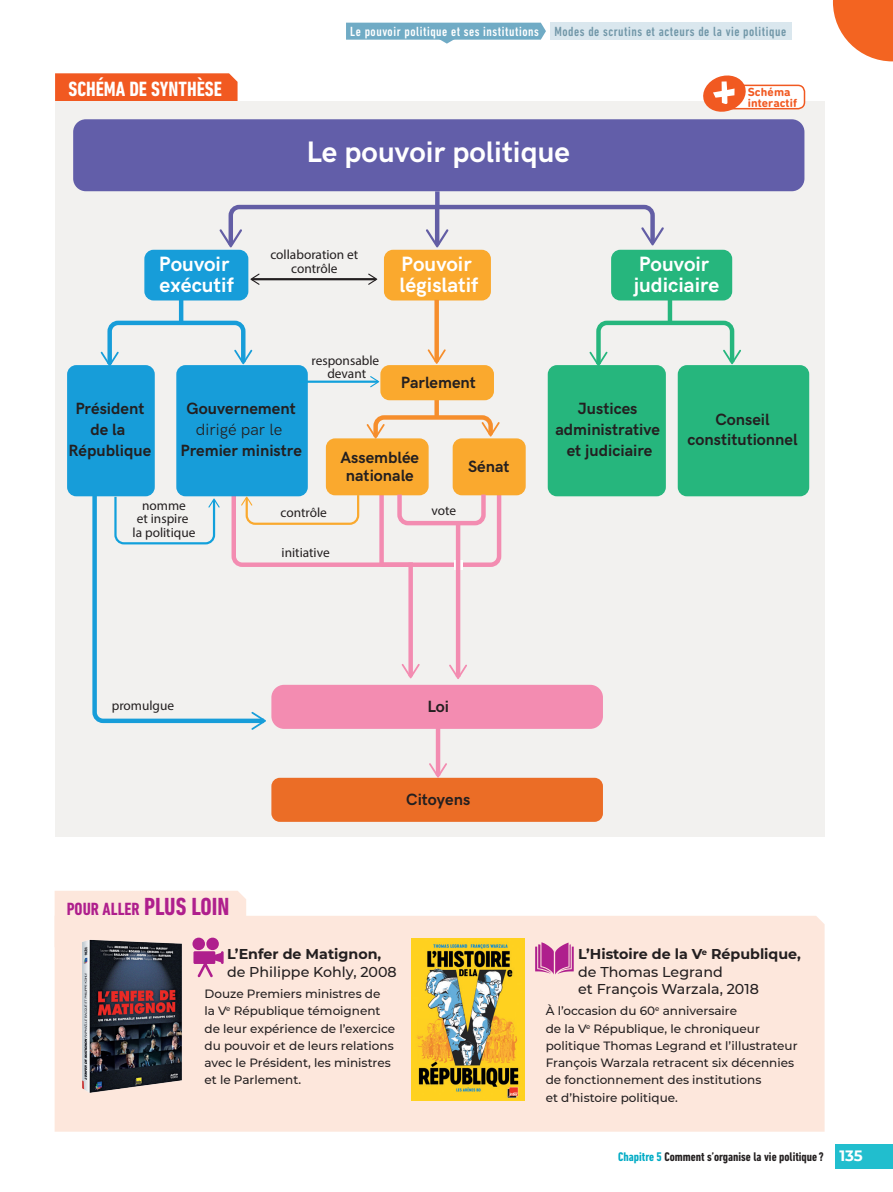
<style>
.page{position:relative;width:893px;height:1192px;background:#fff}
.page>*{position:absolute;margin:0;border:0;box-sizing:border-box;transform-origin:0 0}
.t1{font:700 29.7px "HK Grotesk";color:#fff}
.t2{font:700 condensed 21px "DIN Next LT Pro";color:#fff}
.t3{font:700 20.85px/20.9px "HK Grotesk";color:#fff}
.t4{font:700 condensed 18px "DIN Next LT Pro";color:#af1f8d}
.t5{font:700 16.35px/20.9px "HK Grotesk";color:#231f20;text-align:center}
.t6{font:16.35px "HK Grotesk";color:#231f20}
.t7{font:500 14.25px/17.2px "Montserrat";color:#231f20}
.t8{font:700 14.25px "Montserrat";color:#231f20}
.t9{font:500 condensed 13.5px "DIN Next LT Pro";letter-spacing:.04em;color:#7197a8}
.t10{font:13.35px/13.4px "Myriad Pro";color:#231f20;text-align:center}
.t11{font:700 condensed 12.75px "DIN Next LT Pro";color:#231f20}
.t12{font:500 12px/17.2px "Montserrat";color:#231f20}
.t13{font:700 12px/10.5px "DIN Next Rounded LT Pro";letter-spacing:.01em;color:#f15921}
.s1{color:#fff}
.s2{font-size:25.2px}
.s3{font-weight:700}
.s4{color:#00abc5}
.s5{font-family:"Montserrat";font-stretch:normal;font-size:15px;color:#fff}
</style>
<div class="page">
<div style="left:835px;top:1144px;width:58px;height:24px;background:#21bece"></div>
<svg style="left:55px;top:73px;width:182px;height:29px;background:#f1612c"></svg>
<div style="left:55px;top:102px;width:770px;height:735px;background:#f2f1ef"></div>
<div style="left:408px;top:563px;width:5px;height:113px;background:#f38cb1"></div>
<svg style="left:402px;top:664px;width:18px;height:14px"></svg>
<div style="left:73px;top:119px;width:731px;height:72px;background:#625ea9;border-radius:13px"></div>
<div style="left:145px;top:250px;width:103px;height:50px;background:#179dd9;border-radius:8px"></div>
<div style="left:144px;top:250px;width:104px;height:50px;border:1px solid #179dd9;border-radius:8px"></div>
<div style="left:68px;top:366px;width:86px;height:129px;background:#179dd9;border-radius:8px"></div>
<div style="left:67px;top:365px;width:88px;height:131px;border:1px solid #179dd9;border-radius:8px"></div>
<div style="left:177px;top:366px;width:130px;height:129px;background:#179dd9;border-radius:8px"></div>
<div style="left:176px;top:365px;width:132px;height:131px;border:1px solid #179dd9;border-radius:8px"></div>
<div style="left:548px;top:366px;width:117px;height:129px;background:#26b67d;border-radius:8px"></div>
<div style="left:547px;top:365px;width:119px;height:131px;border:1px solid #26b67d;border-radius:8px"></div>
<div style="left:678px;top:366px;width:130px;height:129px;background:#26b67d;border-radius:8px"></div>
<div style="left:677px;top:365px;width:132px;height:131px;border:1px solid #26b67d;border-radius:8px"></div>
<div style="left:326px;top:439px;width:102px;height:55px;background:#faa92e;border-radius:8px"></div>
<div style="left:326px;top:438px;width:102px;height:57px;border:1px solid #faa92e;border-radius:8px"></div>
<div style="left:453px;top:439px;width:72px;height:55px;background:#faa92e;border-radius:8px"></div>
<div style="left:452px;top:438px;width:73px;height:57px;border:1px solid #faa92e;border-radius:8px"></div>
<div style="left:385px;top:250px;width:105px;height:50px;background:#faa92e;border-radius:8px"></div>
<div style="left:384px;top:250px;width:107px;height:50px;border:1px solid #faa92e;border-radius:8px"></div>
<div style="left:612px;top:250px;width:119px;height:50px;background:#26b67d;border-radius:8px"></div>
<div style="left:611px;top:250px;width:121px;height:50px;border:1px solid #26b67d;border-radius:8px"></div>
<svg style="left:101px;top:318px;width:151px;height:50px"></svg>
<svg style="left:219px;top:203px;width:445px;height:45px"></svg>
<svg style="left:435px;top:191px;width:4px;height:16px"></svg>
<hr style="left:179px;top:290px;width:4px;height:32px;background:#179dd9">
<svg style="left:589px;top:318px;width:152px;height:50px"></svg>
<div style="left:667px;top:290px;width:5px;height:32px;background:#26b67d"></div>
<svg style="left:366px;top:415px;width:133px;height:26px"></svg>
<div style="left:434px;top:395px;width:5px;height:22px;background:#f68e2c"></div>
<div style="left:434px;top:300px;width:5px;height:62px;background:#f68e2c"></div>
<svg style="left:427px;top:349px;width:18px;height:15px"></svg>
<div style="left:381px;top:366px;width:112px;height:33px;background:#faa92e;border-radius:8px"></div>
<div style="left:380px;top:365px;width:114px;height:35px;border:1px solid #faa92e;border-radius:8px"></div>
<div style="left:271px;top:685px;width:332px;height:44px;background:#f38cb1;border-radius:13px"></div>
<div style="left:271px;top:778px;width:332px;height:44px;background:#eb6d26;border-radius:8px"></div>
<hr style="left:456px;top:523px;width:4px;height:154px;background:#f38cb1">
<svg style="left:449px;top:664px;width:18px;height:15px"></svg>
<hr style="left:436px;top:727px;width:4px;height:48px;background:#f38cb1">
<svg style="left:429px;top:763px;width:18px;height:14px"></svg>
<hr style="left:252px;top:278px;width:124px;height:2px;background:#231f20">
<svg style="left:250px;top:273px;width:9px;height:12px"></svg>
<svg style="left:368px;top:273px;width:9px;height:12px"></svg>
<svg style="left:268px;top:466px;width:235px;height:103px"></svg>
<svg style="left:90px;top:463px;width:178px;height:261px"></svg>
<svg style="left:90px;top:465px;width:14px;height:14px"></svg>
<svg style="left:251px;top:712px;width:15px;height:18px"></svg>
<hr style="left:300px;top:380px;width:78px;height:3px;background:#12a0db">
<svg style="left:370px;top:376px;width:9px;height:11px"></svg>
<div style="left:55px;top:916px;width:769px;height:215px;background:#fde7dc"></div>
<svg style="left:535px;top:942px;width:38px;height:32px"></svg>
<img style="left:411px;top:938px;width:113px;height:162px">
<img style="left:80px;top:977px;width:105px;height:118px">
<svg style="left:55px;top:891px;width:191px;height:86px;background:#d0bdbb"></svg>
<div style="left:206px;top:937px;width:13px;height:13px;background:#af1f8d;border-radius:50%"></div>
<div style="left:192px;top:937px;width:13px;height:13px;background:#af1f8d;border-radius:50%"></div>
<svg style="left:700px;top:75px;width:106px;height:37px"></svg>
<svg style="left:346px;top:23px;width:200px;height:21px"></svg>
<div style="left:550px;top:23px;width:241px;height:17px;background:#dae7ee"></div>
<svg style="left:833px;top:0;width:60px;height:61px"></svg>
<h2 class="t2" style="left:68px;top:77px;width:155px">SCHÉMA DE SYNTHÈSE</h2>
<h3 class="t3" style="left:159px;top:252px;width:76px">Pouvoir exécutif</h3>
<p class="t9" style="left:350px;top:24px;width:437px"><span class="s1">Le pouvoir politique et ses institutions</span> Modes de scrutins et acteurs de la vie politique</p>
<h1 class="t1" style="left:306px;top:130px;width:265px">Le pouvoir politique</h1>
<p class="t13" style="left:747px;top:87px;width:51px">Schéma interactif</p>
<p class="t10" style="left:270px;top:247px;width:89px;line-height:14.1px">collaboration et contrôle</p>
<h3 class="t3" style="left:399px;top:252px;width:80px">Pouvoir législatif</h3>
<h3 class="t3" style="left:633px;top:252px;width:87px">Pouvoir judiciaire</h3>
<p class="t10" style="left:311px;top:353px;width:69px">responsable devant</p>
<h3 class="t5" style="left:401px;top:371px;width:77px">Parlement</h3>
<h3 class="t5" style="left:68px;top:397px;width:84px">Président de la<br>République</h3>
<h3 class="t5" style="left:187px;top:397px;width:111px">Gouvernement</h3>
<h3 class="t6" style="left:196px;top:417px;width:88px">dirigé par le</h3>
<h3 class="t5" style="left:180px;top:438px;width:123px">Premier ministre</h3>
<p class="t10" style="left:133px;top:498px;width:64px">nomme<br>et inspire la politique</p>
<p class="t10" style="left:280px;top:506px;width:48px">contrôle</p>
<p class="t10" style="left:281px;top:546px;width:50px">initiative</p>
<h3 class="t5" style="left:340px;top:447px;width:80px;line-height:17.9px">Assemblée nationale</h3>
<h3 class="t5" style="left:468px;top:455px;width:43px">Sénat</h3>
<p class="t10" style="left:431px;top:503px;width:26px">vote</p>
<h3 class="t5" style="left:555px;top:397px;width:106px">Justices administrative et judiciaire</h3>
<h3 class="t5" style="left:687px;top:407px;width:112px">Conseil constitutionnel</h3>
<p class="t10" style="left:112px;top:699px;width:64px">promulgue</p>
<h3 class="t5" style="left:427px;top:694px;width:23px">Loi</h3>
<h3 class="t5" style="left:406px;top:787px;width:65px">Citoyens</h3>
<h3 class="t4" style="left:67px;top:899px;width:164px">POUR ALLER <span class="s2">PLUS LOIN</span></h3>
<p class="t8" style="left:227px;top:944px;width:156px">L’Enfer de Matignon,</p>
<p class="t7" style="left:227px;top:962px;width:171px">de Philippe Kohly, 2008</p>
<p class="t12" style="left:204px;top:985px;width:192px">Douze Premiers ministres de<br>la V<sup>e</sup> République témoignent de leur expérience de l’exercice du pouvoir et de leurs relations avec le Président, les ministres et le Parlement.</p>
<p class="t7" style="left:578px;top:945px;width:224px"><span class="s3">L’Histoire de la V</span><sup>e</sup> <span class="s3">République, </span>de Thomas Legrand<br>et François Warzala, 2018</p>
<p class="t12" style="left:545px;top:1002px;width:253px">À l’occasion du 60<sup>e</sup> anniversaire<br>de la V<sup>e</sup> République, le chroniqueur politique Thomas Legrand et l’illustrateur François Warzala retracent six décennies de fonctionnement des institutions<br>et d’histoire politique.</p>
<p class="t11" style="left:618px;top:1150px;width:246px"><span class="s4">Chapitre 5</span> Comment s’organise la vie politique ? <span class="s5">135</span></p>
</div>
